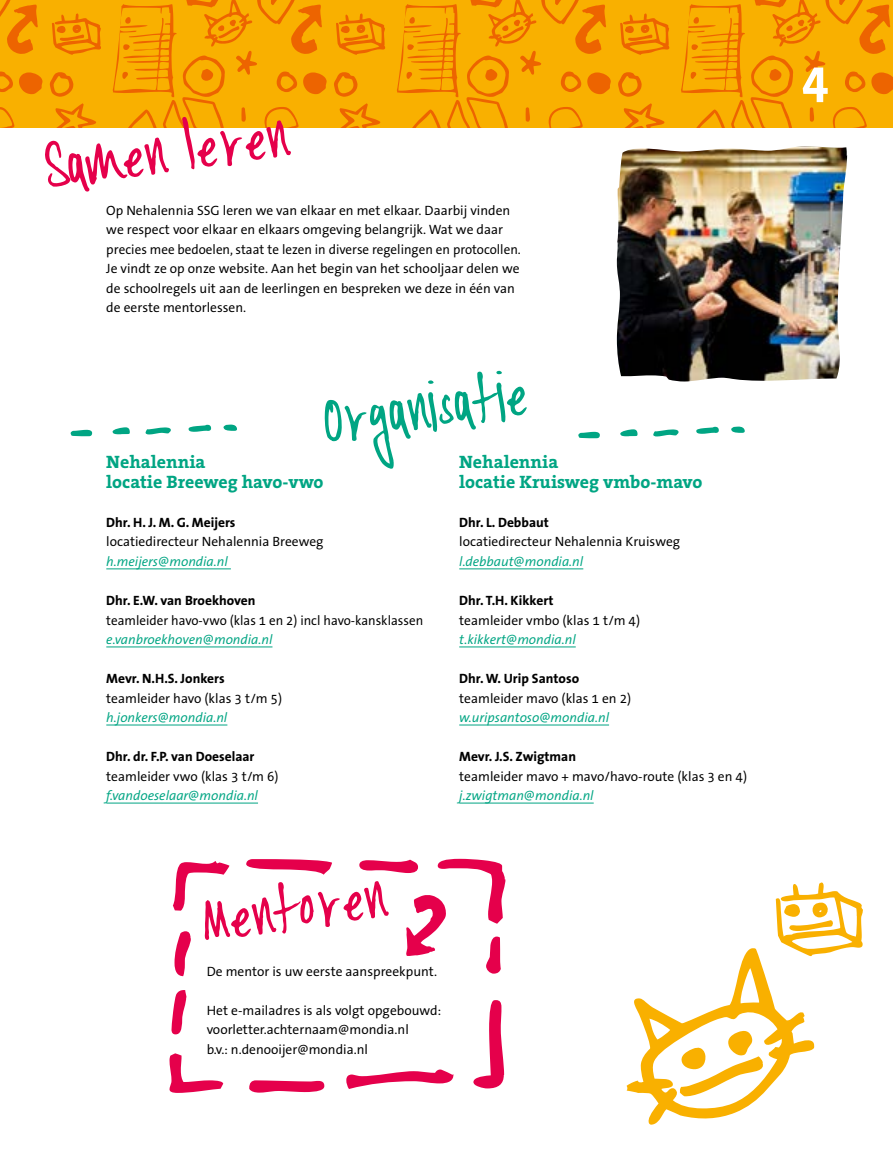
<style>
.page{position:relative;width:893px;height:1149px;background:#fff}
.page>*{position:absolute;margin:0;border:0;box-sizing:border-box;transform-origin:0 0}
.t1{font:300 52.5px "YWFT Signature";color:#e5004b}
.t2{font:300 52.5px "YWFT Signature";color:#00a583}
.t3{font:700 50.7px "The Sans Office";color:#fff}
.t4{font:700 18px/19.5px "The Serif Office";color:#00a583}
.t5{font:13.5px/19.5px "The Sans Office";color:#000}
.t6{font:italic 13.5px "The Sans Office";color:#00a583}
.t7{font:700 13.5px "The Sans Office";color:#000}
</style>
<div class="page">
<svg style="left:0;top:0;width:893px;height:128px;background:#f6a200"></svg>
<hr style="left:106px;top:568px;width:125px;height:1px;background:#00a583">
<hr style="left:106px;top:646px;width:166px;height:1px;background:#00a583">
<hr style="left:106px;top:724px;width:121px;height:1px;background:#00a583">
<hr style="left:106px;top:802px;width:152px;height:1px;background:#00a583">
<hr style="left:459px;top:568px;width:124px;height:1px;background:#00a583">
<hr style="left:459px;top:646px;width:117px;height:1px;background:#00a583">
<hr style="left:459px;top:724px;width:150px;height:1px;background:#00a583">
<hr style="left:459px;top:802px;width:135px;height:1px;background:#00a583">
<svg style="left:170px;top:858px;width:335px;height:234px"></svg>
<svg style="left:406px;top:894px;width:40px;height:61px"></svg>
<img style="left:617px;top:146px;width:230px;height:235px">
<svg style="left:223px;top:424px;width:14px;height:7px"></svg>
<svg style="left:188px;top:424px;width:23px;height:7px"></svg>
<svg style="left:146px;top:427px;width:25px;height:7px"></svg>
<svg style="left:113px;top:427px;width:17px;height:7px"></svg>
<svg style="left:71px;top:429px;width:21px;height:7px"></svg>
<svg style="left:731px;top:426px;width:14px;height:7px"></svg>
<svg style="left:696px;top:426px;width:23px;height:7px"></svg>
<svg style="left:653px;top:429px;width:25px;height:7px"></svg>
<svg style="left:620px;top:429px;width:17px;height:7px"></svg>
<svg style="left:578px;top:431px;width:22px;height:7px"></svg>
<svg style="left:627px;top:882px;width:236px;height:242px"></svg>
<h1 class="t1" style="left:40px;top:140px;width:248px;rotate:-8deg">Samen leren</h1>
<p class="t5" style="left:106px;top:201px;width:416px">Op Nehalennia SSG leren we van elkaar en met elkaar. Daarbij vinden we respect voor elkaar en elkaars omgeving belangrijk. Wat we daar precies mee bedoelen, staat te lezen in diverse regelingen en protocollen.<br>Je vindt ze op onze website. Aan het begin van het schooljaar delen we de schoolregels uit aan de leerlingen en bespreken we deze in één van de eerste mentorlessen.</p>
<h1 class="t2" style="left:317px;top:394px;width:210px;rotate:-8deg">Organisatie</h1>
<h3 class="t4" style="left:106px;top:452px;width:219px">Nehalennia<br>locatie Breeweg havo-vwo</h3>
<p class="t7" style="left:106px;top:514px;width:131px">Dhr. H. J. M. G. Meijers</p>
<p class="t5" style="left:106px;top:532px;width:219px">locatiedirecteur Nehalennia Breeweg</p>
<p class="t6" style="left:106px;top:553px;width:123px">h.meijers@mondia.nl</p>
<p class="t7" style="left:106px;top:592px;width:151px">Dhr. E.W. van Broekhoven</p>
<p class="t5" style="left:106px;top:610px;width:318px">teamleider havo-vwo (klas 1 en 2) incl havo-kansklassen</p>
<p class="t6" style="left:106px;top:631px;width:168px">e.vanbroekhoven@mondia.nl</p>
<p class="t7" style="left:106px;top:670px;width:120px">Mevr. N.H.S. Jonkers</p>
<p class="t5" style="left:106px;top:688px;width:177px">teamleider havo (klas 3 t/m 5)</p>
<p class="t6" style="left:106px;top:709px;width:123px">h.jonkers@mondia.nl</p>
<p class="t7" style="left:106px;top:748px;width:150px">Dhr. dr. F.P. van Doeselaar</p>
<p class="t5" style="left:106px;top:766px;width:174px">teamleider vwo (klas 3 t/m 6)</p>
<p class="t6" style="left:106px;top:787px;width:153px">f.vandoeselaar@mondia.nl</p>
<h3 class="t4" style="left:459px;top:452px;width:245px">Nehalennia<br>locatie Kruisweg vmbo-mavo</h3>
<p class="t7" style="left:459px;top:514px;width:91px">Dhr. L. Debbaut</p>
<p class="t5" style="left:459px;top:532px;width:222px">locatiedirecteur Nehalennia Kruisweg</p>
<p class="t6" style="left:459px;top:553px;width:126px">l.debbaut@mondia.nl</p>
<p class="t7" style="left:459px;top:592px;width:96px">Dhr. T.H. Kikkert</p>
<p class="t5" style="left:459px;top:610px;width:182px">teamleider vmbo (klas 1 t/m 4)</p>
<p class="t6" style="left:459px;top:631px;width:118px">t.kikkert@mondia.nl</p>
<p class="t7" style="left:459px;top:670px;width:121px">Dhr. W. Urip Santoso</p>
<p class="t5" style="left:459px;top:688px;width:173px">teamleider mavo (klas 1 en 2)</p>
<p class="t6" style="left:459px;top:709px;width:151px">w.uripsantoso@mondia.nl</p>
<p class="t7" style="left:459px;top:748px;width:118px">Mevr. J.S. Zwigtman</p>
<p class="t5" style="left:459px;top:766px;width:289px">teamleider mavo + mavo/havo-route (klas 3 en 4)</p>
<p class="t6" style="left:459px;top:787px;width:136px">j.zwigtman@mondia.nl</p>
<h1 class="t1" style="left:194px;top:893px;width:191px;rotate:-8deg">Mentoren</h1>
<p class="t5" style="left:207px;top:961px;width:232px">De mentor is uw eerste aanspreekpunt.</p>
<p class="t5" style="left:207px;top:1000px;width:236px">Het e-mailadres is als volgt opgebouwd: voorletter.achternaam@mondia.nl<br>b.v.: n.denooijer@mondia.nl</p>
<h2 class="t3" style="left:801px;top:52px;width:29px">4</h2>
</div>
